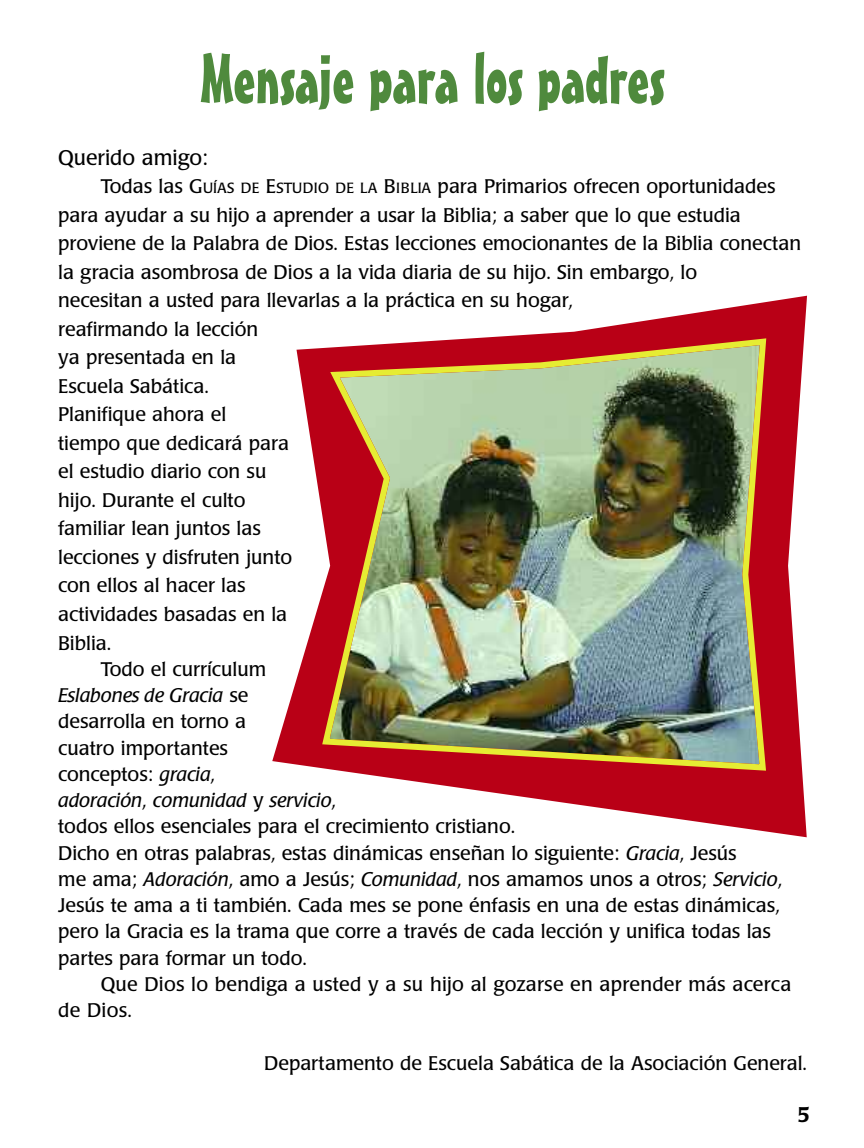
<style>
.page{position:relative;width:864px;height:1148px;background:#fff}
.page>*{position:absolute;margin:0;border:0;box-sizing:border-box;transform-origin:0 0}
.t1{font:69px "Mister Earl BT";color:#4f8a3d}
.t2{font:21px "Poppl Laudatio";color:#000}
.t3{font:500 21px "Poppl Laudatio";color:#000}
.t4{font:19.5px/28.5px "Poppl Laudatio";color:#000}
.t5{font:italic 19.5px "Poppl Laudatio";color:#000}
.s1{font-size:14.7px}
.s2{font-style:normal}
.s3{font-style:italic}
</style>
<div class="page">
<svg style="left:272px;top:296px;width:535px;height:541px"></svg>
<img style="left:322px;top:338px;width:444px;height:432px">
<p class="t1" style="left:200px;top:53px;width:466px">Mensaje para los padres</p>
<p class="t2" style="left:58px;top:149px;width:151px">Querido amigo:</p>
<p class="t4" style="left:58px;top:174px;width:745px;text-indent:43px">Todas las G<span class="s1">UÍAS DE</span> E<span class="s1">STUDIO DE LA</span> B<span class="s1">IBLIA</span> para Primarios ofrecen oportunidades para ayudar a su hijo a aprender a usar la Biblia; a saber que lo que estudia proviene de la Palabra de Dios. Estas lecciones emocionantes de la Biblia conectan la gracia asombrosa de Dios a la vida diaria de su hijo. Sin embargo, lo<br>necesitan a usted para llevarlas a la práctica en su hogar,<br>reafirmando la lección<br>ya presentada en la<br>Escuela Sabática.<br>Planifique ahora el<br>tiempo que dedicará para<br>el estudio diario con su<br>hijo. Durante el culto<br>familiar lean juntos las<br>lecciones y disfruten junto<br>con ellos al hacer las<br>actividades basadas en la<br>Biblia.</p>
<p class="t4" style="left:101px;top:656px;width:167px">Todo el currículum</p>
<p class="t5" style="left:58px;top:688px;width:192px">Eslabones de Gracia <span class="s2">se</span></p>
<p class="t4" style="left:58px;top:709px;width:190px">desarrolla en torno a</p>
<p class="t4" style="left:58px;top:735px;width:171px">cuatro importantes</p>
<p class="t4" style="left:58px;top:761px;width:158px">conceptos: <span class="s3">gracia</span>,</p>
<p class="t5" style="left:58px;top:793px;width:279px">adoración<span class="s2">,</span> comunidad <span class="s2">y</span> servicio<span class="s2">,</span></p>
<p class="t4" style="left:58px;top:814px;width:459px">todos ellos esenciales para el crecimiento cristiano.</p>
<p class="t4" style="left:58px;top:840px;width:680px">Dicho en otras palabras, estas dinámicas enseñan lo siguiente: <span class="s3">Gracia</span>, Jesús</p>
<p class="t4" style="left:58px;top:866px;width:725px">me ama; <span class="s3">Adoración</span>, amo a Jesús; <span class="s3">Comunidad</span>, nos amamos unos a otros; <span class="s3">Servicio</span>,</p>
<p class="t4" style="left:58px;top:893px;width:723px">Jesús te ama a ti también. Cada mes se pone énfasis en una de estas dinámicas,</p>
<p class="t4" style="left:58px;top:919px;width:714px">pero la Gracia es la trama que corre a través de cada lección y unifica todas las</p>
<p class="t4" style="left:58px;top:945px;width:250px">partes para formar un todo.</p>
<p class="t4" style="left:101px;top:971px;width:692px">Que Dios lo bendiga a usted y a su hijo al gozarse en aprender más acerca</p>
<p class="t4" style="left:58px;top:998px;width:75px">de Dios.</p>
<p class="t4" style="left:264px;top:1050px;width:544px">Departamento de Escuela Sabática de la Asociación General.</p>
<p class="t3" style="left:797px;top:1106px;width:14px">5</p>
</div>
